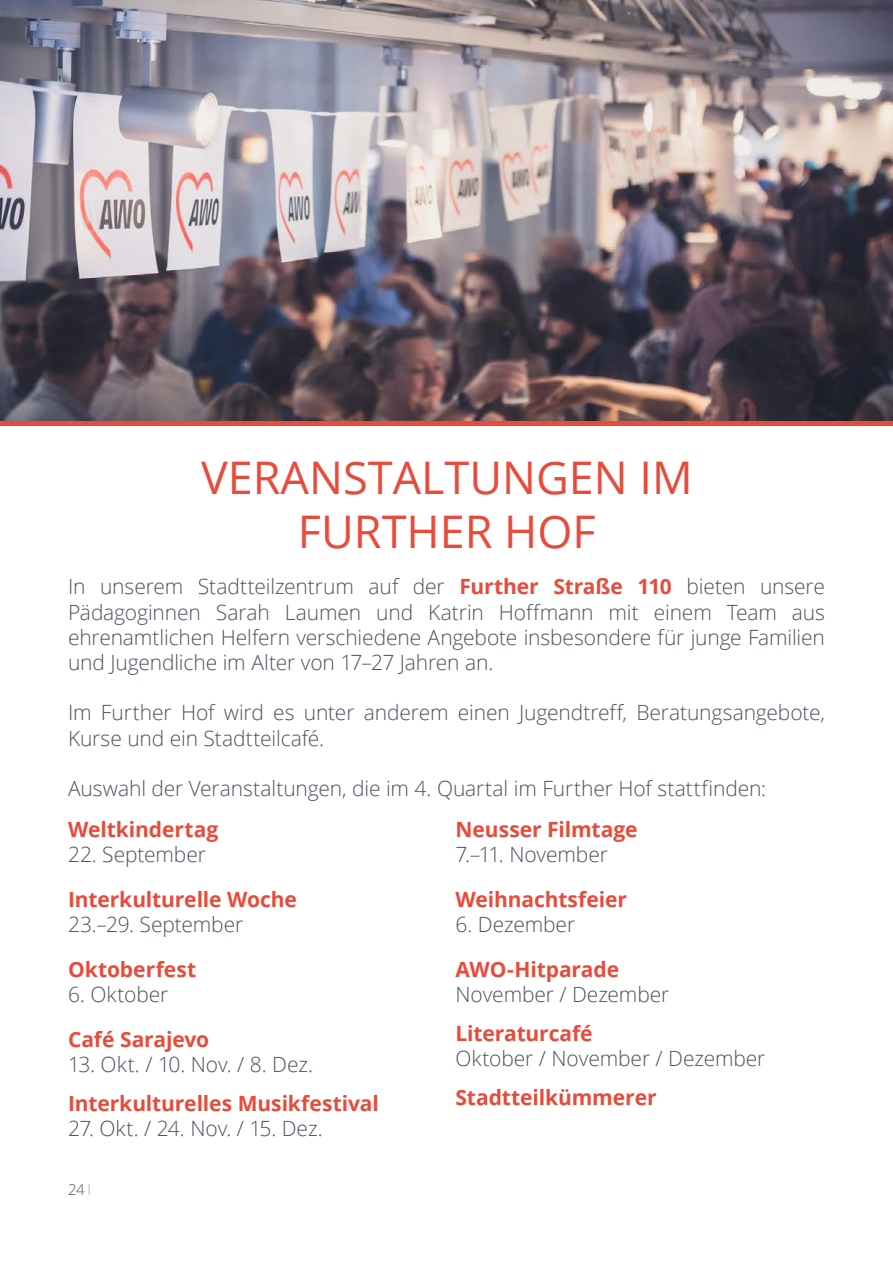
<style>
.page{position:relative;width:893px;height:1263px;background:#fff}
.page>*{position:absolute;margin:0;border:0;box-sizing:border-box;transform-origin:0 0}
.t1{font:45px/54px "Open Sans";color:#e84b3b;text-align:center}
.t2{font:300 21px/25.2px "Open Sans";letter-spacing:-.005em;color:#4a525f;text-align:justify}
.t3{font:700 21px "Open Sans";letter-spacing:-.005em;color:#e84b3b}
.t4{font:300 15px "Open Sans";color:#4a525f}
.s1{font-weight:700;color:#e84b3b}
.s2{font-stretch:condensed}
</style>
<div class="page">
<img style="left:0;top:0;width:893px;height:421px">
<h1 class="t1" style="left:201px;top:450px;width:493px">VERANSTALTUNGEN IM<br>FURTHER HOF</h1>
<p class="t2" style="left:68px;top:574px;width:758px">In unserem Stadtteilzentrum auf der <span class="s1">Further Straße 110</span> bieten unsere Pädagoginnen Sarah Laumen und Katrin Hoffmann mit einem Team aus ehrenamtlichen Helfern verschiedene Angebote insbesondere für junge Familien und Jugendliche im Alter von 17–27 Jahren an.</p>
<p class="t2" style="left:68px;top:700px;width:758px">Im Further Hof wird es unter anderem einen Jugendtreff, Beratungsangebote,<br>Kurse und ein Stadtteilcafé.</p>
<p class="t2" style="left:68px;top:775px;width:699px">Auswahl der Veranstaltungen, die im 4. Quartal im Further Hof stattfinden:</p>
<p class="t3" style="left:68px;top:814px;width:152px">Weltkindertag</p>
<p class="t2" style="left:68px;top:841px;width:139px">22. September</p>
<p class="t3" style="left:68px;top:884px;width:230px">Interkulturelle Woche</p>
<p class="t2" style="left:68px;top:911px;width:177px">23.–29. September</p>
<p class="t3" style="left:68px;top:954px;width:130px">Oktoberfest</p>
<p class="t2" style="left:68px;top:981px;width:102px">6. Oktober</p>
<p class="t3" style="left:68px;top:1024px;width:143px">Café Sarajevo</p>
<p class="t2" style="left:68px;top:1051px;width:247px">13. Okt. / 10. Nov. / 8. Dez.</p>
<p class="t3" style="left:68px;top:1088px;width:312px">Interkulturelles Musikfestival</p>
<p class="t2" style="left:68px;top:1115px;width:256px">27. Okt. / 24. Nov. / 15. Dez.</p>
<p class="t3" style="left:455px;top:814px;width:183px">Neusser Filmtage</p>
<p class="t2" style="left:455px;top:841px;width:154px">7.–11. November</p>
<p class="t3" style="left:455px;top:884px;width:173px">Weihnachtsfeier</p>
<p class="t2" style="left:455px;top:911px;width:121px">6. Dezember</p>
<p class="t3" style="left:455px;top:954px;width:165px">AWO-Hitparade</p>
<p class="t2" style="left:455px;top:981px;width:215px">November / Dezember</p>
<p class="t3" style="left:455px;top:1018px;width:139px">Literaturcafé</p>
<p class="t2" style="left:455px;top:1045px;width:311px">Oktober / November / Dezember</p>
<p class="t3" style="left:455px;top:1082px;width:203px">Stadtteilkümmerer</p>
<p class="t4" style="left:68px;top:1179px;width:24px">24 <span class="s2">I</span></p>
</div>
